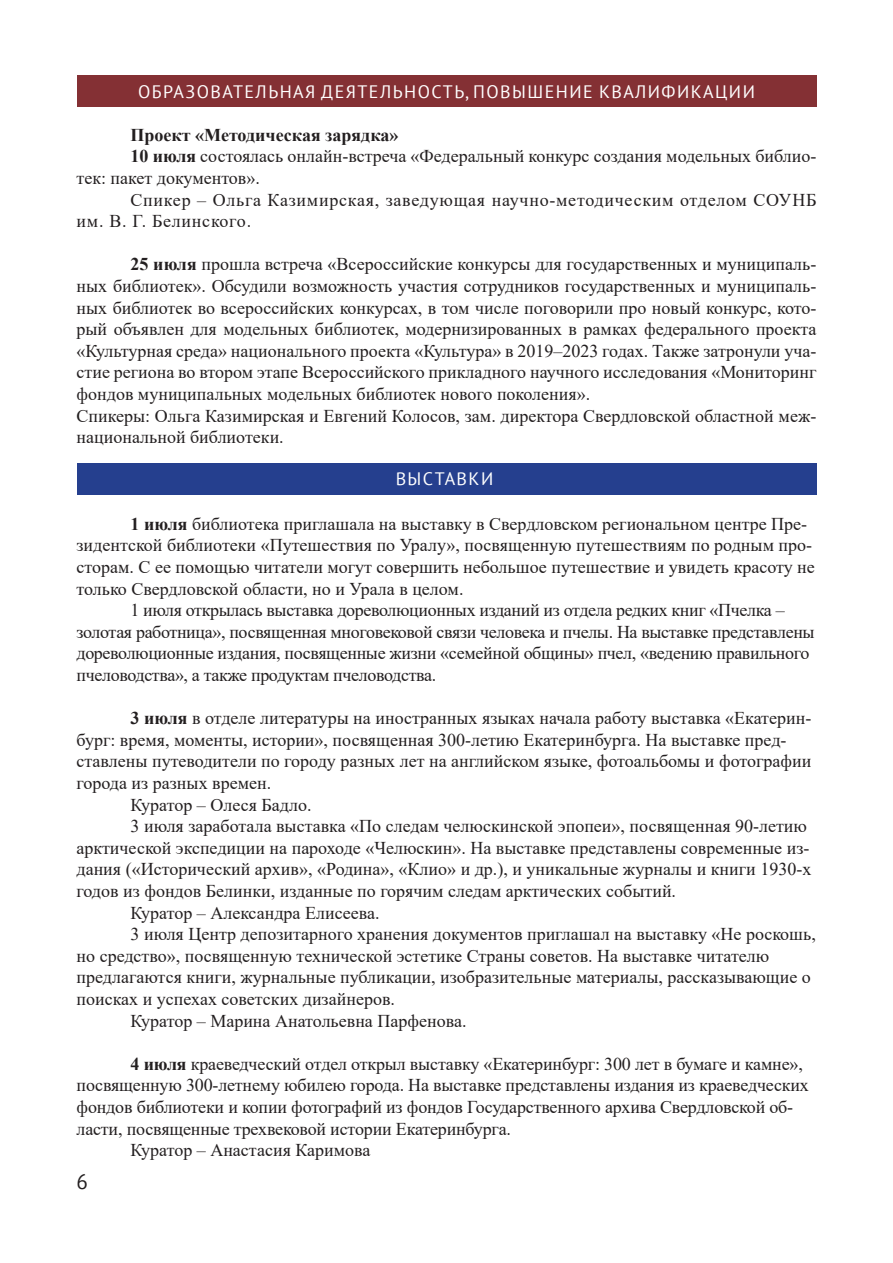
<style>
.page{position:relative;width:893px;height:1263px;background:#fff}
.page>*{position:absolute;margin:0;border:0;box-sizing:border-box;transform-origin:0 0}
.t1{font:21px "PT Sans";color:#231f20}
.основной{font:18px/21.6px "Times New Roman";color:#231f20}
.основной-2{font:18px/21.6px "Times New Roman";letter-spacing:-.02em;color:#231f20}
.основной-3{font:18px/21.6px "Times New Roman";letter-spacing:.04em;color:#231f20}
.подгаз{font:18px "PT Sans";letter-spacing:.08em;color:#fff}
.основной-4{font:700 18px "Times New Roman";color:#231f20}
.основной-5{font:18px "PT Sans";letter-spacing:.08em;color:#fff}
.s1{font-weight:700}
</style>
<div class="page">
<div style="left:77px;top:75px;width:739px;height:32px;background:#843034"></div>
<div style="left:77px;top:463px;width:739px;height:32px;background:#253f8e"></div>
<p class="подгаз" style="left:138px;top:80px;width:618px">ОБРАЗОВАТЕЛЬНАЯ ДЕЯТЕЛЬНОСТЬ, ПОВЫШЕНИЕ КВАЛИФИКАЦИИ</p>
<p class="основной-4" style="left:131px;top:122px;width:269px">Проект «Методическая зарядка»</p>
<p class="основной" style="left:77px;top:145px;width:741px;text-indent:54px"><span class="s1">10 июля</span> состоялась онлайн-встреча «Федеральный конкурс создания модельных библио&shy;тек: пакет документов».</p>
<p class="основной-3" style="left:77px;top:188px;width:741px;text-indent:54px">Спикер – Ольга Казимирская, заведующая научно-методическим отделом СОУНБ им. В. Г. Белинского.</p>
<p class="основной" style="left:77px;top:253px;width:741px;text-align:justify;text-indent:54px"><span class="s1">25 июля</span> прошла встреча «Всероссийские конкурсы для государственных и муниципаль&shy;ных библиотек». Обсудили возможность участия сотрудников государственных и муниципаль&shy;ных библиотек во всероссийских конкурсах, в том числе поговорили про новый конкурс, кото&shy;рый объявлен для модельных библиотек, модернизированных в рамках федерального проекта «Культурная среда» национального проекта «Культура» в 2019–2023 годах. Также затронули уча&shy;стие региона во втором этапе Всероссийского прикладного научного исследования «Мониторинг фондов муниципальных модельных библиотек нового поколения».</p>
<p class="основной" style="left:77px;top:404px;width:741px">Спикеры: Ольга Казимирская и Евгений Колосов, зам. директора Свердловской областной меж&shy;национальной библиотеки.</p>
<p class="основной-5" style="left:396px;top:467px;width:99px">ВЫСТАВКИ</p>
<p class="основной" style="left:77px;top:512px;width:740px;text-indent:54px"><span class="s1">1 июля</span> библиотека приглашала на выставку в Свердловском региональном центре Пре&shy;зидентской библиотеки «Путешествия по Уралу», посвященную путешествиям по родным про&shy;сторам. С ее помощью читатели могут совершить небольшое путешествие и увидеть красоту не только Свердловской области, но и Урала в целом.</p>
<p class="основной-2" style="left:77px;top:599px;width:740px;text-indent:54px">1 июля открылась выставка дореволюционных изданий из отдела редких книг «Пчелка – золотая работница», посвященная многовековой связи человека и пчелы. На выставке представлены дореволюционные издания, посвященные жизни «семейной общины» пчел, «ведению правильного пчеловодства», а также продуктам пчеловодства.</p>
<p class="основной" style="left:77px;top:707px;width:736px;text-indent:54px"><span class="s1">3 июля</span> в отделе литературы на иностранных языках начала работу выставка «Екатерин&shy;бург: время, моменты, истории», посвященная 300-летию Екатеринбурга. На выставке пред&shy;ставлены путеводители по городу разных лет на английском языке, фотоальбомы и фотографии города из разных времен.</p>
<p class="основной" style="left:131px;top:793px;width:182px">Куратор – Олеся Бадло.</p>
<p class="основной" style="left:77px;top:815px;width:736px;text-indent:54px">3 июля заработала выставка «По следам челюскинской эпопеи», посвященная 90-летию арктической экспедиции на пароходе «Челюскин». На выставке представлены современные из&shy;дания («Исторический архив», «Родина», «Клио» и др.), и уникальные журналы и книги 1930-х годов из фондов Белинки, изданные по горячим следам арктических событий.</p>
<p class="основной" style="left:131px;top:901px;width:251px">Куратор – Александра Елисеева.</p>
<p class="основной" style="left:77px;top:923px;width:741px;text-indent:54px">3 июля Центр депозитарного хранения документов приглашал на выставку «Не роскошь, но средство», посвященную технической эстетике Страны советов. На выставке читателю предлагаются книги, журнальные публикации, изобразительные материалы, рассказывающие о поисках и успехах советских дизайнеров.</p>
<p class="основной" style="left:131px;top:1009px;width:337px">Куратор – Марина Анатольевна Парфенова.</p>
<p class="основной" style="left:77px;top:1052px;width:734px;text-indent:54px"><span class="s1">4 июля</span> краеведческий отдел открыл выставку «Екатеринбург: 300 лет в бумаге и камне», посвященную 300-летнему юбилею города. На выставке представлены издания из краеведческих фондов библиотеки и копии фотографий из фондов Государственного архива Свердловской об&shy;ласти, посвященные трехвековой истории Екатеринбурга.</p>
<p class="основной" style="left:131px;top:1139px;width:241px">Куратор – Анастасия Каримова</p>
<p class="t1" style="left:77px;top:1168px;width:13px">6</p>
</div>
